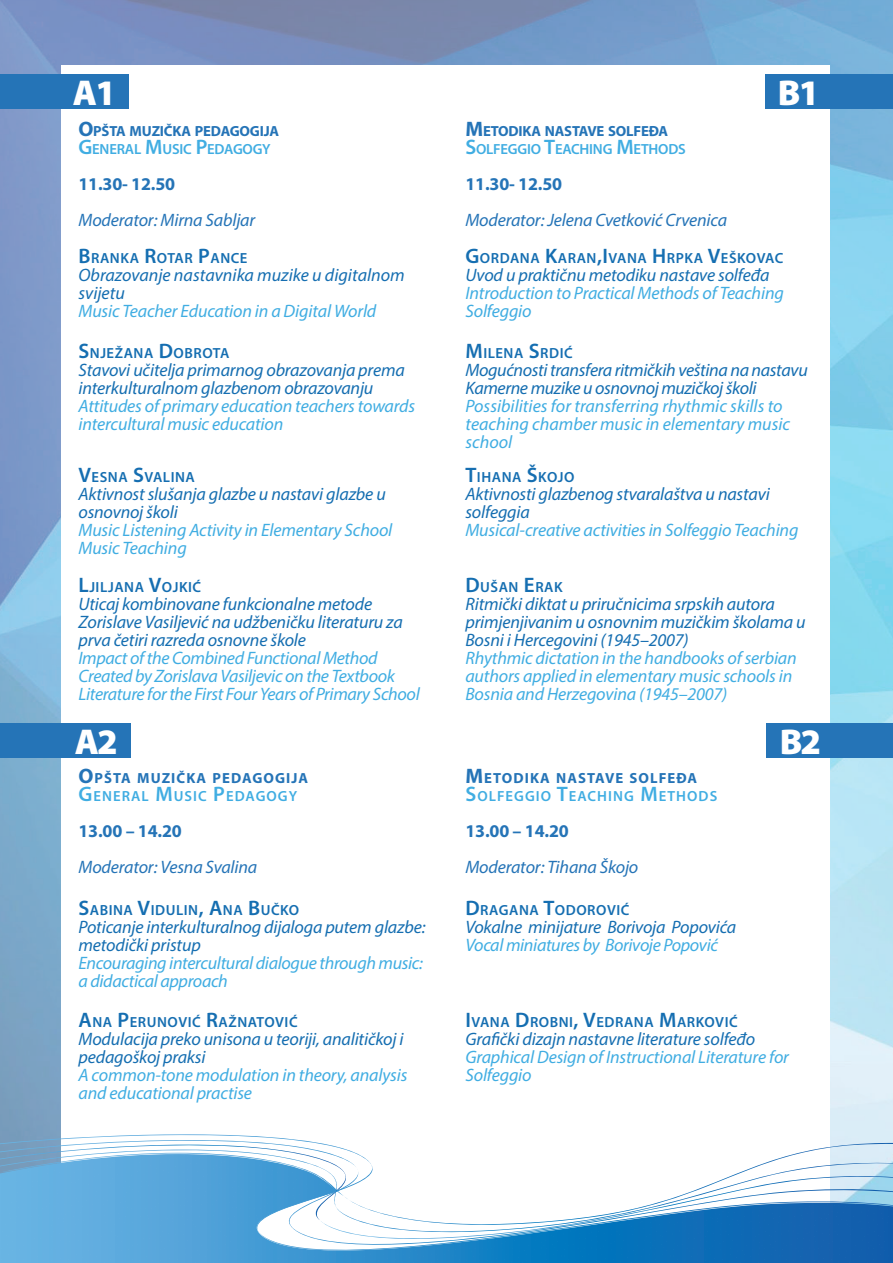
<style>
.page{position:relative;width:893px;height:1263px;background:#fff}
.page>*{position:absolute;margin:0;border:0;box-sizing:border-box;transform-origin:0 0}
.t1{font:900 36px "Myriad Pro";letter-spacing:-.05em;color:#fff}
.t2{font:italic 18px/18px "Myriad Pro";letter-spacing:-.01em;color:#40ade2}
.t3{font:italic 18px/18px "Myriad Pro";letter-spacing:-.01em;color:#156eb1}
.t4{font:italic 18px "Myriad Pro";letter-spacing:-.01em;color:#2574b7}
.t5{font:700 18px "Myriad Pro";letter-spacing:-.01em;color:#2574b7}
.t6{font:600 14.7px "Myriad Pro";letter-spacing:.035em;color:#156eb1}
.t7{font:700 14.7px/18px "Myriad Pro";letter-spacing:-.005em;color:#2574b7}
.t8{font:700 14.7px/18px "Myriad Pro";letter-spacing:.07em;color:#2574b7}
.s1{font-size:21px}
.s2{font-weight:600;font-size:21px;color:#40ade2}
.s3{font-weight:600;color:#40ade2}
</style>
<div class="page">
<img style="left:0;top:0;width:893px;height:1134px">
<div style="left:61px;top:65px;width:769px;height:1198px;background:#fff"></div>
<svg style="left:0;top:1251px;width:893px;height:12px;background:#2a86c7"></svg>
<svg style="left:0;top:1134px;width:893px;height:117px"></svg>
<div style="left:0;top:74px;width:129px;height:34px;background:#2574b7"></div>
<div style="left:765px;top:74px;width:128px;height:34px;background:#2574b7"></div>
<div style="left:0;top:723px;width:131px;height:34px;background:#2574b7"></div>
<div style="left:767px;top:723px;width:126px;height:34px;background:#2574b7"></div>
<h1 class="t1" style="left:73px;top:72px;width:45px">A1</h1>
<h1 class="t1" style="left:778px;top:72px;width:43px">B1</h1>
<p class="t7" style="left:78px;top:122px;width:202px"><span class="s1">O</span>PŠTA MUZIČKA PEDAGOGIJA<br><span class="s2">G</span><span class="s3">ENERAL</span> <span class="s2">M</span><span class="s3">USIC</span> <span class="s2">P</span><span class="s3">EDAGOGY</span></p>
<p class="t5" style="left:78px;top:173px;width:98px">11.30- 12.50</p>
<p class="t4" style="left:78px;top:209px;width:178px">Moderator: Mirna Sabljar</p>
<p class="t6" style="left:78px;top:248px;width:171px"><span class="s1">B</span>RANKA <span class="s1">R</span>OTAR <span class="s1">P</span>ANCE</p>
<p class="t3" style="left:78px;top:265px;width:328px">Obrazovanje nastavnika muzike u digitalnom svijetu</p>
<p class="t2" style="left:78px;top:301px;width:299px">Music Teacher Education in a Digital World</p>
<p class="t6" style="left:78px;top:343px;width:152px"><span class="s1">S</span>NJEŽANA <span class="s1">D</span>OBROTA</p>
<p class="t3" style="left:78px;top:360px;width:328px">Stavovi učitelja primarnog obrazovanja prema interkulturalnom glazbenom obrazovanju</p>
<p class="t2" style="left:78px;top:396px;width:338px">Attitudes of primary education teachers towards intercultural music education</p>
<p class="t6" style="left:78px;top:468px;width:118px"><span class="s1">V</span>ESNA <span class="s1">S</span>VALINA</p>
<p class="t3" style="left:78px;top:485px;width:309px">Aktivnost slušanja glazbe u nastavi glazbe u osnovnoj školi</p>
<p class="t2" style="left:78px;top:521px;width:315px">Music Listening Activity in Elementary School<br>Music Teaching</p>
<p class="t6" style="left:78px;top:577px;width:124px"><span class="s1">L</span>JILJANA <span class="s1">V</span>OJKIĆ</p>
<p class="t3" style="left:78px;top:594px;width:326px">Uticaj kombinovane funkcionalne metode<br>Zorislave Vasiljević na udžbeničku literaturu za prva četiri razreda osnovne škole</p>
<p class="t2" style="left:78px;top:648px;width:343px">Impact of the Combined Functional Method<br>Created by Zorislava Vasiljevic on the Textbook<br>Literature for the First Four Years of Primary School</p>
<p class="t7" style="left:465px;top:122px;width:222px"><span class="s1">M</span>ETODIKA NASTAVE SOLFEĐA<br><span class="s2">S</span><span class="s3">OLFEGGIO</span> <span class="s2">T</span><span class="s3">EACHING</span> <span class="s2">M</span><span class="s3">ETHODS</span></p>
<p class="t5" style="left:465px;top:173px;width:98px">11.30- 12.50</p>
<p class="t4" style="left:465px;top:209px;width:263px">Moderator: Jelena Cvetković Crvenica</p>
<p class="t6" style="left:465px;top:248px;width:320px"><span class="s1">G</span>ORDANA <span class="s1">K</span>ARAN<span class="s1">,I</span>VANA <span class="s1">H</span> RPKA <span class="s1">V</span>EŠKOVAC</p>
<p class="t3" style="left:465px;top:265px;width:305px">Uvod u praktičnu metodiku nastave solfeđa</p>
<p class="t2" style="left:465px;top:283px;width:320px">Introduction to Practical Methods of Teaching<br>Solfeggio</p>
<p class="t6" style="left:465px;top:343px;width:109px"><span class="s1">M</span>ILENA <span class="s1">S</span>RDIĆ</p>
<p class="t3" style="left:465px;top:360px;width:344px">Mogućnosti transfera ritmičkih veština na nastavu<br>Kamerne muzike u osnovnoj muzičkoj školi</p>
<p class="t2" style="left:465px;top:396px;width:326px">Possibilities for transferring rhythmic skills to teaching chamber music in elementary music school</p>
<p class="t6" style="left:465px;top:468px;width:111px"><span class="s1">T</span>IHANA <span class="s1">Š</span>KOJO</p>
<p class="t3" style="left:465px;top:485px;width:306px">Aktivnosti glazbenog stvaralaštva u nastavi solfeggia</p>
<p class="t2" style="left:465px;top:521px;width:334px">Musical-creative activities in Solfeggio Teaching</p>
<p class="t6" style="left:465px;top:577px;width:99px"><span class="s1">D</span>UŠAN <span class="s1">E</span>RAK</p>
<p class="t3" style="left:465px;top:594px;width:342px">Ritmički diktat u priručnicima srpskih autora primjenjivanim u osnovnim muzičkim školama u<br>Bosni i Hercegovini (1945–2007)</p>
<p class="t2" style="left:465px;top:648px;width:333px">Rhythmic dictation in the handbooks of serbian authors applied in elementary music schools in<br>Bosnia and Herzegovina (1945–2007)</p>
<h1 class="t1" style="left:75px;top:721px;width:45px">A2</h1>
<h1 class="t1" style="left:780px;top:721px;width:43px">B2</h1>
<p class="t8" style="left:78px;top:768px;width:231px"><span class="s1">O</span>PŠTA MUZIČKA PEDAGOGIJA<br><span class="s2">G</span><span class="s3">ENERAL</span> <span class="s2">M</span><span class="s3">USIC</span> <span class="s2">P</span><span class="s3">EDAGOGY</span></p>
<p class="t5" style="left:78px;top:819px;width:105px">13.00 – 14.20</p>
<p class="t4" style="left:78px;top:856px;width:180px">Moderator: Vesna Svalina</p>
<p class="t6" style="left:78px;top:901px;width:222px"><span class="s1">S</span>ABINA <span class="s1">V</span>IDULIN<span class="s1">, A</span>NA <span class="s1">B</span>UČKO</p>
<p class="t3" style="left:78px;top:918px;width:349px">Poticanje interkulturalnog dijaloga putem glazbe: metodički pristup</p>
<p class="t2" style="left:78px;top:954px;width:346px">Encouraging intercultural dialogue through music: a didactical approach</p>
<p class="t6" style="left:78px;top:1013px;width:221px"><span class="s1">A</span>NA <span class="s1">P</span>ERUNOVIĆ <span class="s1">R</span>AŽNATOVIĆ</p>
<p class="t3" style="left:78px;top:1030px;width:326px">Modulacija preko unisona u teoriji, analitičkoj i pedagoškoj praksi</p>
<p class="t2" style="left:78px;top:1066px;width:330px">A common-tone modulation in theory, analysis and educational practise</p>
<p class="t8" style="left:465px;top:768px;width:253px"><span class="s1">M</span>ETODIKA NASTAVE SOLFEĐA<br><span class="s2">S</span><span class="s3">OLFEGGIO</span> <span class="s2">T</span><span class="s3">EACHING</span> <span class="s2">M</span><span class="s3">ETHODS</span></p>
<p class="t5" style="left:465px;top:819px;width:105px">13.00 – 14.20</p>
<p class="t4" style="left:465px;top:856px;width:174px">Moderator: Tihana Škojo</p>
<p class="t6" style="left:465px;top:901px;width:165px"><span class="s1">D</span>RAGANA <span class="s1">T</span>ODOROVIĆ</p>
<p class="t3" style="left:465px;top:918px;width:272px">Vokalne minijature Borivoja Popovića</p>
<p class="t2" style="left:465px;top:936px;width:254px">Vocal miniatures by Borivoje Popović</p>
<p class="t6" style="left:465px;top:1013px;width:274px"><span class="s1">I</span>VANA <span class="s1">D</span>ROBNI<span class="s1">, V</span>EDRANA <span class="s1">M</span>ARKOVIĆ</p>
<p class="t3" style="left:465px;top:1030px;width:291px">Grafički dizajn nastavne literature solfeđo</p>
<p class="t2" style="left:465px;top:1048px;width:325px">Graphical Design of Instructional Literature for<br>Solfeggio</p>
</div>
